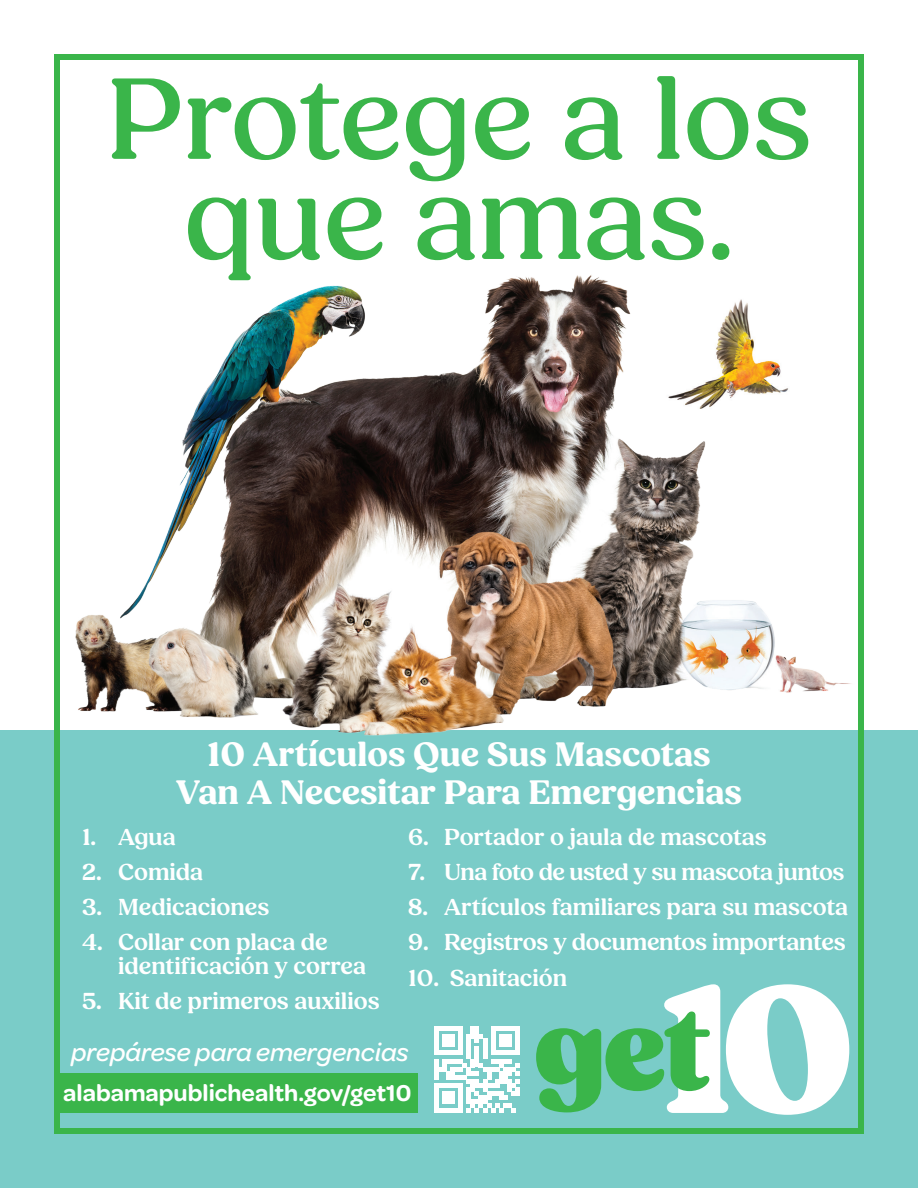
<style>
.page{position:relative;width:918px;height:1188px;background:#fff}
.page>*{position:absolute;margin:0;border:0;box-sizing:border-box;transform-origin:0 0}
.t1{font:500 118.2px/100.1px "Fields";color:#3ab54a;text-align:center}
.t2{font:700 34.8px/38.5px "Fields";color:#fff;text-align:center}
.t3{font:italic 500 26.7px "Omnes";color:#fff}
.t4{font:600 24.45px "Omnes";color:#fff}
.t5{font:600 23.7px/23.7px "Fields";color:#fff}
.t6{font:600 23.7px "Fields";letter-spacing:-.02em;color:#fff}
</style>
<div class="page">
<div style="left:0;top:730px;width:918px;height:458px;background:#7accc8"></div>
<img style="left:75px;top:275px;width:776px;height:461px">
<img style="left:663px;top:296px;width:132px;height:117px">
<div style="left:54px;top:54px;width:810px;height:1080px;border:6px solid #3ab54a"></div>
<div style="left:54px;top:1073px;width:364px;height:40px;background:#3ab54a"></div>
<svg style="left:536px;top:984px;width:313px;height:131px"></svg>
<hr style="left:434px;top:1026px;width:4px;height:29px;background:#fff">
<hr style="left:442px;top:1034px;width:4px;height:13px;background:#fff">
<hr style="left:446px;top:1034px;width:4px;height:13px;background:#fff">
<hr style="left:450px;top:1034px;width:4px;height:13px;background:#fff">
<svg style="left:438px;top:1026px;width:21px;height:4px"></svg>
<hr style="left:459px;top:1026px;width:4px;height:29px;background:#fff">
<hr style="left:467px;top:1034px;width:4px;height:25px;background:#fff">
<hr style="left:471px;top:1026px;width:4px;height:13px;background:#fff">
<hr style="left:475px;top:1026px;width:4px;height:17px;background:#fff">
<hr style="left:475px;top:1047px;width:4px;height:20px;background:#fff">
<svg style="left:479px;top:1034px;width:4px;height:5px"></svg>
<hr style="left:483px;top:1039px;width:4px;height:20px;background:#fff">
<hr style="left:491px;top:1026px;width:4px;height:29px;background:#fff">
<hr style="left:499px;top:1034px;width:4px;height:13px;background:#fff">
<div style="left:503px;top:1034px;width:5px;height:13px;background:#fff"></div>
<hr style="left:508px;top:1034px;width:4px;height:13px;background:#fff">
<svg style="left:495px;top:1026px;width:21px;height:4px"></svg>
<hr style="left:516px;top:1026px;width:4px;height:29px;background:#fff">
<svg style="left:434px;top:1051px;width:86px;height:61px"></svg>
<p class="t1" style="left:106px;top:72px;width:708px">Protege a los que amas.</p>
<p class="t2" style="left:176px;top:736px;width:568px">10 Artículos Que Sus Mascotas<br>Van A Necesitar Para Emergencias</p>
<p class="t5" style="left:82px;top:826px;width:95px">1. Agua</p>
<p class="t5" style="left:82px;top:861px;width:123px">2. Comida</p>
<p class="t5" style="left:82px;top:896px;width:189px">3. Medicaciones</p>
<p class="t5" style="left:118px;top:931px;width:249px;text-indent:-36px">4. Collar con placa de identificación y correa</p>
<p class="t5" style="left:82px;top:990px;width:299px">5. Kit de primeros auxilios</p>
<p class="t5" style="left:408px;top:826px;width:360px">6. Portador o jaula de mascotas</p>
<p class="t6" style="left:408px;top:858px;width:438px">7. Una foto de usted y su mascota juntos</p>
<p class="t5" style="left:408px;top:896px;width:442px">8. Artículos familiares para su mascota</p>
<p class="t5" style="left:408px;top:931px;width:439px">9. Registros y documentos importantes</p>
<p class="t5" style="left:408px;top:966px;width:160px">10. Sanitación</p>
<p class="t3" style="left:71px;top:1035px;width:339px">prepárese para emergencias</p>
<p class="t4" style="left:63px;top:1076px;width:350px">alabamapublichealth.gov/get10</p>
</div>
